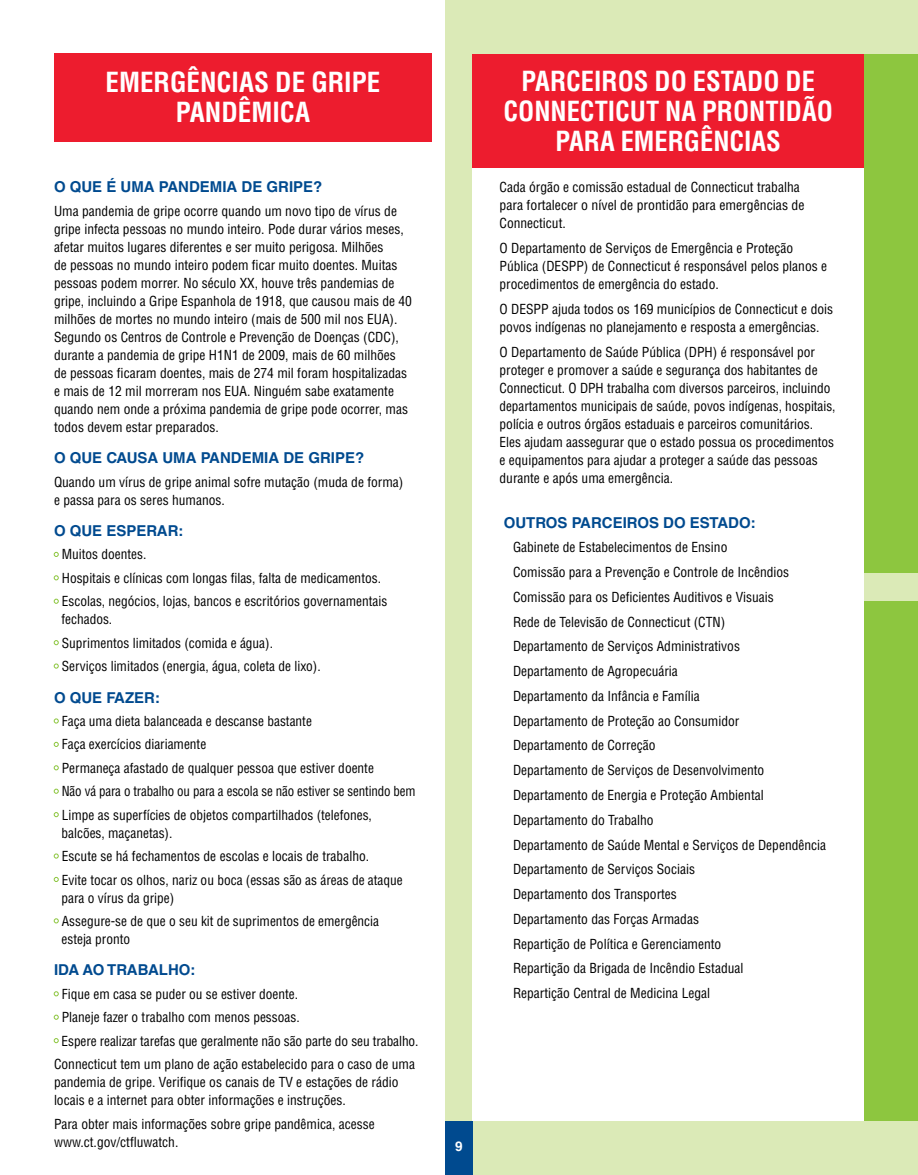
<style>
.page{position:relative;width:918px;height:1175px;background:#fff}
.page>*{position:absolute;margin:0;border:0;box-sizing:border-box;transform-origin:0 0}
.t1{font:700 condensed 27px/30px "Helvetica LT Std";color:#fff;text-align:center}
.t2{font:700 15px "Helvetica LT Std";color:#004a8f}
.t3{font:condensed 13.5px/18px "Helvetica LT Std";color:#000}
.t4{font:700 13.5px "Helvetica LT Std";color:#fff}
</style>
<div class="page">
<div style="left:446px;top:0;width:472px;height:1174px;background:#dbeab7"></div>
<div style="left:472px;top:81px;width:392px;height:1040px;background:#fff"></div>
<div style="left:472px;top:54px;width:392px;height:114px;background:#ed1c2e"></div>
<div style="left:864px;top:54px;width:54px;height:1067px;background:#8dc63f"></div>
<div style="left:864px;top:573px;width:54px;height:28px;background:#dbeab7"></div>
<div style="left:445px;top:1121px;width:27px;height:53px;background:#004a8f"></div>
<svg style="left:54px;top:552px;width:5px;height:5px"></svg>
<svg style="left:54px;top:575px;width:5px;height:5px"></svg>
<svg style="left:54px;top:599px;width:5px;height:4px"></svg>
<svg style="left:54px;top:640px;width:5px;height:5px"></svg>
<svg style="left:54px;top:663px;width:5px;height:5px"></svg>
<svg style="left:54px;top:718px;width:5px;height:5px"></svg>
<svg style="left:54px;top:742px;width:5px;height:5px"></svg>
<svg style="left:54px;top:765px;width:5px;height:5px"></svg>
<svg style="left:54px;top:788px;width:5px;height:5px"></svg>
<svg style="left:54px;top:812px;width:5px;height:5px"></svg>
<svg style="left:54px;top:853px;width:5px;height:5px"></svg>
<svg style="left:54px;top:877px;width:5px;height:5px"></svg>
<svg style="left:54px;top:918px;width:5px;height:5px"></svg>
<svg style="left:54px;top:991px;width:5px;height:5px"></svg>
<svg style="left:54px;top:1014px;width:5px;height:5px"></svg>
<svg style="left:54px;top:1038px;width:5px;height:5px"></svg>
<div style="left:54px;top:54px;width:378px;height:88px;background:#ed1c2e"></div>
<h1 class="t1" style="left:106px;top:67px;width:276px">EMERGÊNCIAS DE GRIPE<br>PANDÊMICA</h1>
<p class="t2" style="left:54px;top:178px;width:270px">O QUE É UMA PANDEMIA DE GRIPE?</p>
<p class="t3" style="left:54px;top:201px;width:360px">Uma pandemia de gripe ocorre quando um novo tipo de vírus de gripe infecta pessoas no mundo inteiro. Pode durar vários meses, afetar muitos lugares diferentes e ser muito perigosa. Milhões<br>de pessoas no mundo inteiro podem ficar muito doentes. Muitas pessoas podem morrer. No século XX, houve três pandemias de gripe, incluindo a Gripe Espanhola de 1918, que causou mais de 40 milhões de mortes no mundo inteiro (mais de 500 mil nos EUA).<br>Segundo os Centros de Controle e Prevenção de Doenças (CDC), durante a pandemia de gripe H1N1 de 2009, mais de 60 milhões de pessoas ficaram doentes, mais de 274 mil foram hospitalizadas e mais de 12 mil morreram nos EUA. Ninguém sabe exatamente quando nem onde a próxima pandemia de gripe pode ocorrer, mas todos devem estar preparados.</p>
<p class="t2" style="left:54px;top:449px;width:312px">O QUE CAUSA UMA PANDEMIA DE GRIPE?</p>
<p class="t3" style="left:54px;top:472px;width:351px">Quando um vírus de gripe animal sofre mutação (muda de forma) e passa para os seres humanos.</p>
<p class="t2" style="left:54px;top:521px;width:131px">O QUE ESPERAR:</p>
<p class="t3" style="left:62px;top:543px;width:327px;line-height:23.4px">Muitos doentes.<br>Hospitais e clínicas com longas filas, falta de medicamentos.<br>Escolas, negócios, lojas, bancos e escritórios governamentais</p>
<p class="t3" style="left:61px;top:607px;width:261px;line-height:23.4px">fechados.<br>Suprimentos limitados (comida e água).<br>Serviços limitados (energia, água, coleta de lixo).</p>
<p class="t2" style="left:54px;top:688px;width:108px">O QUE FAZER:</p>
<p class="t3" style="left:62px;top:709px;width:355px;line-height:23.4px">Faça uma dieta balanceada e descanse bastante<br>Faça exercícios diariamente<br>Permaneça afastado de qualquer pessoa que estiver doente<br>Não vá para o trabalho ou para a escola se não estiver se sentindo bem Limpe as superfícies de objetos compartilhados (telefones,</p>
<p class="t3" style="left:61px;top:821px;width:343px;line-height:23.4px">balcões, maçanetas).<br>Escute se há fechamentos de escolas e locais de trabalho.<br>Evite tocar os olhos, nariz ou boca (essas são as áreas de ataque</p>
<p class="t3" style="left:61px;top:885px;width:319px;line-height:23.4px">para o vírus da gripe)<br>Assegure-se de que o seu kit de suprimentos de emergência</p>
<p class="t3" style="left:61px;top:930px;width:70px">esteja pronto</p>
<p class="t2" style="left:54px;top:961px;width:143px">IDA AO TRABALHO:</p>
<p class="t3" style="left:62px;top:984px;width:238px">Fique em casa se puder ou se estiver doente.</p>
<p class="t3" style="left:62px;top:1008px;width:239px">Planeje fazer o trabalho com menos pessoas.</p>
<p class="t3" style="left:62px;top:1031px;width:358px">Espere realizar tarefas que geralmente não são parte do seu trabalho.</p>
<p class="t3" style="left:54px;top:1055px;width:363px">Connecticut tem um plano de ação estabelecido para o caso de uma</p>
<p class="t3" style="left:54px;top:1073px;width:346px">pandemia de gripe. Verifique os canais de TV e estações de rádio locais e a internet para obter informações e instruções.</p>
<p class="t3" style="left:54px;top:1114px;width:322px">Para obter mais informações sobre gripe pandêmica, acesse www.ct.gov/ctfluwatch.</p>
<h1 class="t1" style="left:504px;top:66px;width:331px">PARCEIROS DO ESTADO DE<br>CONNECTICUT NA PRONTIDÃO<br>PARA EMERGÊNCIAS</h1>
<p class="t3" style="left:500px;top:178px;width:307px">Cada órgão e comissão estadual de Connecticut trabalha para fortalecer o nível de prontidão para emergências de<br>Connecticut.</p>
<p class="t3" style="left:500px;top:239px;width:329px">O Departamento de Serviços de Emergência e Proteção<br>Pública (DESPP) de Connecticut é responsável pelos planos e procedimentos de emergência do estado.</p>
<p class="t3" style="left:500px;top:300px;width:335px">O DESPP ajuda todos os 169 municípios de Connecticut e dois povos indígenas no planejamento e resposta a emergências.</p>
<p class="t3" style="left:500px;top:342px;width:338px">O Departamento de Saúde Pública (DPH) é responsável por proteger e promover a saúde e segurança dos habitantes de Connecticut. O DPH trabalha com diversos parceiros, incluindo departamentos municipais de saúde, povos indígenas, hospitais, polícia e outros órgãos estaduais e parceiros comunitários.<br>Eles ajudam aassegurar que o estado possua os procedimentos e equipamentos para ajudar a proteger a saúde das pessoas durante e após uma emergência.</p>
<p class="t2" style="left:504px;top:513px;width:254px">OUTROS PARCEIROS DO ESTADO:</p>
<p class="t3" style="left:513px;top:535px;width:315px;line-height:24.8px">Gabinete de Estabelecimentos de Ensino<br>Comissão para a Prevenção e Controle de Incêndios Comissão para os Deficientes Auditivos e Visuais<br>Rede de Televisão de Connecticut (CTN)<br>Departamento de Serviços Administrativos<br>Departamento de Agropecuária<br>Departamento da Infância e Família<br>Departamento de Proteção ao Consumidor<br>Departamento de Correção<br>Departamento de Serviços de Desenvolvimento Departamento de Energia e Proteção Ambiental Departamento do Trabalho<br>Departamento de Saúde Mental e Serviços de Dependência Departamento de Serviços Sociais<br>Departamento dos Transportes<br>Departamento das Forças Armadas<br>Repartição de Política e Gerenciamento<br>Repartição da Brigada de Incêndio Estadual<br>Repartição Central de Medicina Legal</p>
<p class="t4" style="left:455px;top:1137px;width:9px">9</p>
</div>
